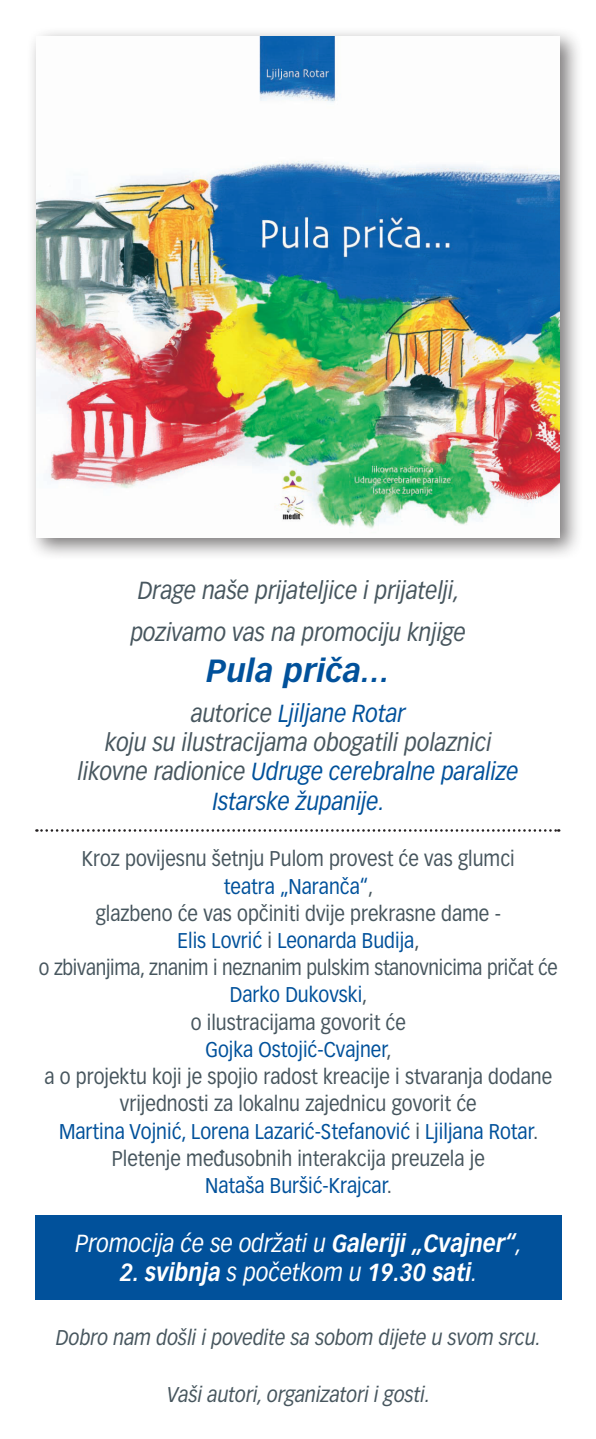
<style>
.page{position:relative;width:596px;height:1439px;background:#fff}
.page>*{position:absolute;margin:0;border:0;box-sizing:border-box;transform-origin:0 0}
.t1{font:italic 700 31.5px "Vectora";letter-spacing:.01em;color:#01519b}
.t2{font:italic 24.32px/29.4px "Vectora";color:#47565e;text-align:center;scale:.9 1}
.t3{font:italic 24.32px "Vectora";color:#fff;scale:.9 1}
.t4{font:italic 700 24.32px "Vectora";color:#fff;scale:.9 1}
.t5{font:21px/27.3px "Vectora";color:#47565e;text-align:center;scale:.9 1}
.t6{font:italic 21px "Vectora";color:#47565e;scale:.9 1}
.s1{color:#01519b}
.s2{font-weight:700}
.s3{font-weight:400}
</style>
<div class="page">
<div style="left:26px;top:26px;width:565px;height:543px;background:#231f20;opacity:.6"></div>
<img style="left:36px;top:36px;width:523px;height:501px">
<svg style="left:36px;top:829px;width:523px;height:3px"></svg>
<div style="left:35px;top:1215px;width:526px;height:85px;background:#01519b"></div>
<p class="t2" style="left:131px;top:571px;width:373px;line-height:41.1px">Drage naše prijateljice i prijatelji, pozivamo vas na promociju knjige</p>
<h1 class="t1" style="left:206px;top:652px;width:185px">Pula priča...</h1>
<p class="t2" style="left:78px;top:699px;width:491px">autorice <span class="s1">Ljiljane Rotar<br></span>koju su ilustracijama obogatili polaznici likovne radionice <span class="s1">Udruge cerebralne paralize Istarske županije.</span></p>
<p class="t5" style="left:39px;top:845px;width:577px">Kroz povijesnu šetnju Pulom provest će vas glumci<br><span class="s1">teatra „Naranča“</span>,<br>glazbeno će vas opčiniti dvije prekrasne dame -<br><span class="s1">Elis Lovrić</span> i <span class="s1">Leonarda Budija</span>,<br>o zbivanjima, znanim i neznanim pulskim stanovnicima pričat će <span class="s1">Darko Dukovski</span>,<br>o ilustracijama govorit će<br><span class="s1">Gojka Ostojić-Cvajner</span>,<br>a o projektu koji je spojio radost kreacije i stvaranja dodane vrijednosti za lokalnu zajednicu govorit će<br><span class="s1">Martina Vojnić, Lorena Lazarić-Stefanović</span> i <span class="s1">Ljiljana Rotar</span>.<br>Pletenje međusobnih interakcija preuzela je<br><span class="s1">Nataša Buršić-Krajcar</span>.</p>
<p class="t3" style="left:75px;top:1229px;width:497px">Promocija će se održati u <span class="s2">Galeriji „Cvajner“</span>,</p>
<p class="t4" style="left:120px;top:1258px;width:398px">2. svibnja <span class="s3">s početkom u</span> 19.30 sati<span class="s3">.</span></p>
<p class="t6" style="left:56px;top:1325px;width:540px">Dobro nam došli i povedite sa sobom dijete u svom srcu.</p>
<p class="t6" style="left:167px;top:1382px;width:294px">Vaši autori, organizatori i gosti.</p>
</div>
